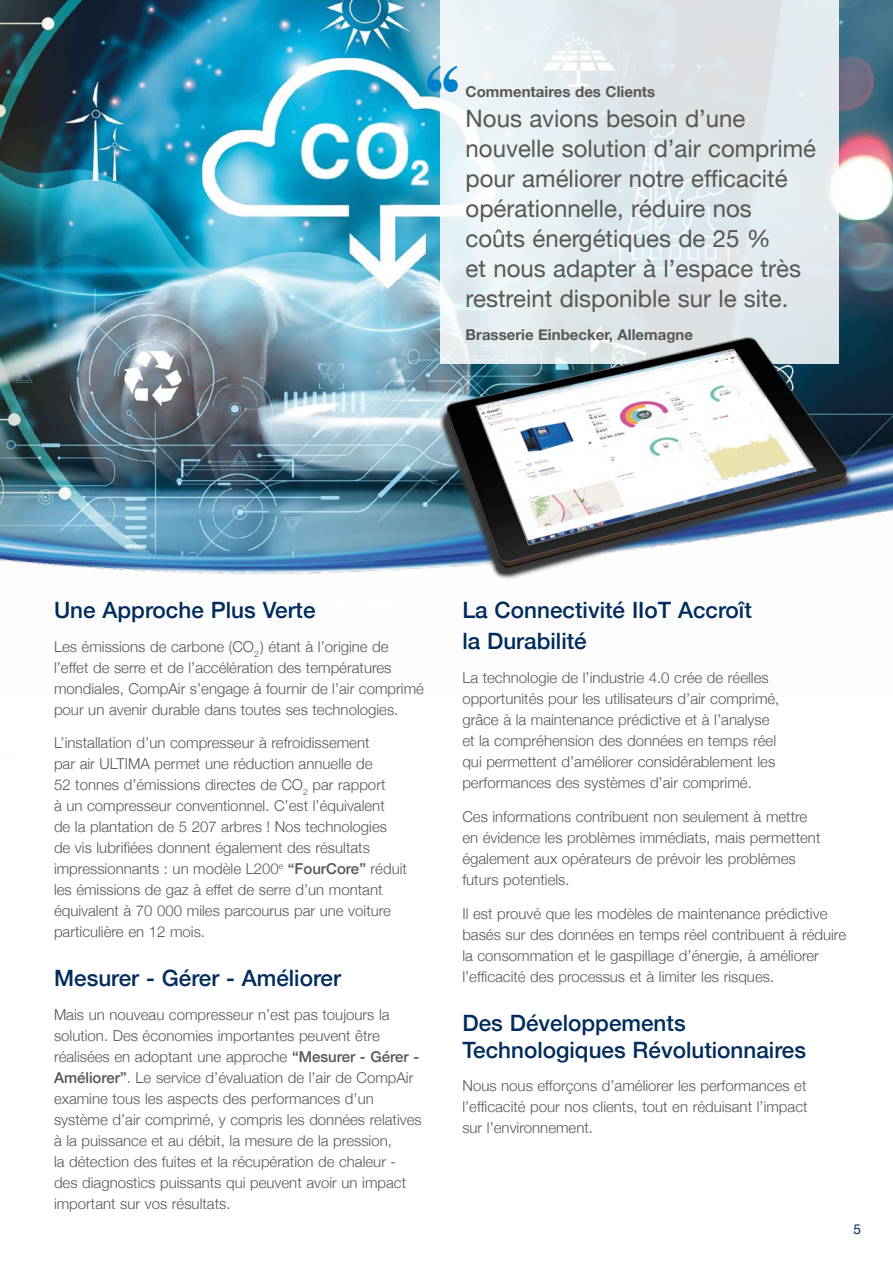
<style>
.page{position:relative;width:893px;height:1263px;background:#fff}
.page>*{position:absolute;margin:0;border:0;box-sizing:border-box;transform-origin:0 0}
.t1{font:700 78.3px "Times";color:#0081c9}
.t2{font:24px/30px "Helvetica Neue";color:#575756}
.t3{font:500 22.5px/31.5px "Helvetica Neue";color:#002c5c}
.t4{font:300 15px/21px "Helvetica Neue";color:#575756}
.t5{font:700 15px "Helvetica Neue";color:#575756}
.t6{font:13.5px "Helvetica Neue";color:#002c5c}
.s1{font-weight:500}
</style>
<div class="page">
<img style="left:74px;top:0;width:819px;height:437px">
<img style="left:0;top:0;width:74px;height:437px">
<img style="left:9px;top:439px;width:884px;height:135px">
<img style="left:0;top:336px;width:9px;height:226px">
<svg style="left:440px;top:0;width:399px;height:257px;background:#e4ebee"></svg>
<img style="left:414px;top:257px;width:471px;height:322px">
<h1 class="t1" style="left:421px;top:18px;width:44px">‘‘</h1>
<p class="t5" style="left:466px;top:79px;width:191px">Commentaires des Clients</p>
<h2 class="t2" style="left:466px;top:104px;width:352px">Nous avions besoin d’une nouvelle solution d’air comprimé pour améliorer notre efficacité opérationnelle, réduire nos coûts énergétiques de 25 %<br>et nous adapter à l’espace très restreint disponible sur le site.</h2>
<p class="t5" style="left:466px;top:323px;width:229px">Brasserie Einbecker, Allemagne</p>
<h3 class="t3" style="left:462px;top:592px;width:291px">La Connectivité IIoT Accroît la Durabilité</h3>
<p class="t4" style="left:462px;top:666px;width:319px">La technologie de l’industrie 4.0 crée de réelles opportunités pour les utilisateurs d’air comprimé, grâce à la maintenance prédictive et à l’analyse et la compréhension des données en temps réel qui permettent d’améliorer considérablement les performances des systèmes d’air comprimé.</p>
<p class="t4" style="left:462px;top:805px;width:360px">Ces informations contribuent non seulement à mettre en évidence les problèmes immédiats, mais permettent également aux opérateurs de prévoir les problèmes futurs potentiels.</p>
<p class="t4" style="left:462px;top:902px;width:385px">Il est prouvé que les modèles de maintenance prédictive basés sur des données en temps réel contribuent à réduire la consommation et le gaspillage d’énergie, à améliorer l’efficacité des processus et à limiter les risques.</p>
<h3 class="t3" style="left:54px;top:592px;width:263px">Une Approche Plus Verte</h3>
<p class="t4" style="left:54px;top:635px;width:371px">Les émissions de carbone (CO<sub>2</sub> ) étant à l’origine de l’effet de serre et de l’accélération des températures mondiales, CompAir s’engage à fournir de l’air comprimé pour un avenir durable dans toutes ses technologies.</p>
<p class="t4" style="left:54px;top:731px;width:354px">L’installation d’un compresseur à refroidissement<br>par air ULTIMA permet une réduction annuelle de<br>52 tonnes d’émissions directes de CO<sub>2</sub> par rapport<br>à un compresseur conventionnel. C’est l’équivalent<br>de la plantation de 5 207 arbres ! Nos technologies de vis lubrifiées donnent également des résultats impressionnants : un modèle L200<sup>e</sup> <span class="s1">“FourCore”</span> réduit les émissions de gaz à effet de serre d’un montant équivalent à 70 000 miles parcourus par une voiture particulière en 12 mois.</p>
<h3 class="t3" style="left:54px;top:961px;width:288px">Mesurer - Gérer - Améliorer</h3>
<p class="t4" style="left:54px;top:1003px;width:369px">Mais un nouveau compresseur n’est pas toujours la solution. Des économies importantes peuvent être réalisées en adoptant une approche <span class="s1">“Mesurer - Gérer - Améliorer”</span>. Le service d’évaluation de l’air de CompAir examine tous les aspects des performances d’un système d’air comprimé, y compris les données relatives à la puissance et au débit, la mesure de la pression,<br>la détection des fuites et la récupération de chaleur - des diagnostics puissants qui peuvent avoir un impact important sur vos résultats.</p>
<h3 class="t3" style="left:462px;top:1007px;width:345px;line-height:27px">Des Développements<br>Technologiques Révolutionnaires</h3>
<p class="t4" style="left:462px;top:1074px;width:347px;text-align:justify">Nous nous efforçons d’améliorer les performances et l’efficacité pour nos clients, tout en réduisant l’impact sur l’environnement.</p>
<p class="t6" style="left:854px;top:1219px;width:9px">5</p>
</div>
